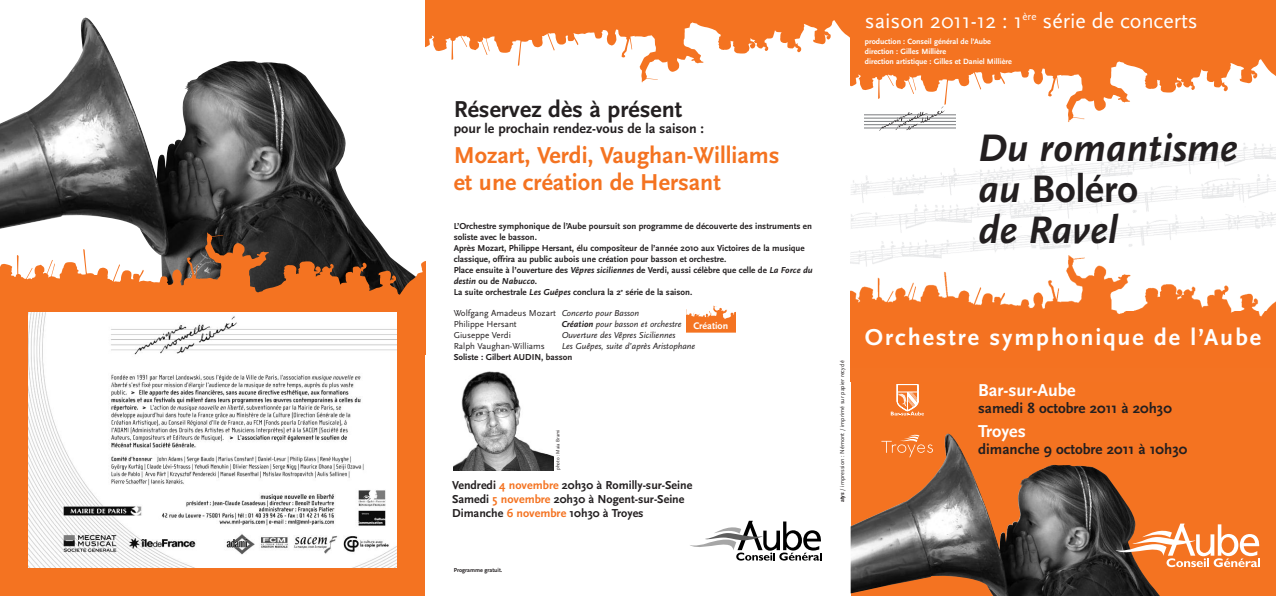
<style>
.page{position:relative;width:1276px;height:596px;background:#fff}
.page>*{position:absolute;margin:0;border:0;box-sizing:border-box;transform-origin:0 0}
.t1{font:italic 700 40px/41px "Scala Sans";color:#231f20}
.t2{font:700 24px/27px "Scala Sans";color:#f47321}
.t3{font:700 24px "Scala Sans";letter-spacing:.08em;color:#fff}
.t4{font:700 24px "Scala Sans";color:#231f20}
.t5{font:22px "Scala Sans";color:#fff}
.t6{font:700 18px "Scala Sans";color:#fff}
.t7{font:700 15px "Scala Sans";color:#231f20}
.t8{font:700 14px "Scala Sans";color:#231f20}
.t9{font:700 12px/14px "Scala Sans";color:#231f20}
.t10{font:700 10px "Scala Sans";color:#fff}
.t11{font:700 9px/11px "Scala Sans";color:#231f20}
.t12{font:italic 9px "Scala Sans";color:#231f20}
.t13{font:9px/11px "Scala Sans";color:#231f20}
.t14{font:700 8px/10px "Scala Sans";color:#fff}
.t15{font:6px "Scala Sans";color:#231f20}
.t16{font:700 6px "Scala Sans";color:#231f20}
.t17{font:5px "Scala Sans";color:#231f20}
.s1{font-style:italic}
.s2{font-weight:700}
.s3{color:#f47321}
.s4{font-style:normal}
</style>
<div class="page">
<img style="left:0;top:18px;width:371px;height:214px">
<div style="left:850px;top:0;width:426px;height:20px;background:#f47321"></div>
<svg style="left:850px;top:20px;width:426px;height:102px;fill:#f47321"></svg>
<svg style="left:425px;top:0;width:425px;height:83px"></svg>
<div style="left:850px;top:369px;width:426px;height:226px;background:#f47321"></div>
<img style="left:850px;top:433px;width:309px;height:162px">
<img style="left:1024px;top:102px;width:252px;height:20px">
<img style="left:850px;top:143px;width:426px;height:226px">
<svg style="left:690px;top:520px;width:131px;height:40px"></svg>
<svg style="left:1115px;top:523px;width:145px;height:43px"></svg>
<hr style="left:865px;top:118px;width:90px;height:1px;background:#787a7d">
<hr style="left:865px;top:115px;width:90px;height:1px;background:#787a7d">
<hr style="left:865px;top:121px;width:90px;height:1px;background:#787a7d">
<hr style="left:865px;top:124px;width:90px;height:1px;background:#787a7d">
<hr style="left:865px;top:128px;width:90px;height:1px;background:#787a7d">
<svg style="left:879px;top:107px;width:65px;height:24px"></svg>
<svg style="left:881px;top:434px;width:52px;height:23px"></svg>
<svg style="left:891px;top:384px;width:33px;height:31px"></svg>
<svg style="left:0;top:232px;width:425px;height:75px"></svg>
<div style="left:0;top:307px;width:425px;height:288px;background:#f47321"></div>
<img style="left:28px;top:312px;width:369px;height:255px">
<img style="left:454px;top:371px;width:99px;height:99px">
<svg style="left:687px;top:305px;width:48px;height:27px"></svg>
<h2 class="t4" style="left:454px;top:95px;width:230px">Réservez dès à présent</h2>
<h3 class="t8" style="left:454px;top:120px;width:252px">pour le prochain rendez-vous de la saison :</h3>
<h2 class="t2" style="left:454px;top:141px;width:327px">Mozart, Verdi, Vaughan-Williams et une création de Hersant</h2>
<p class="t11" style="left:454px;top:220px;width:360px">L’Orchestre symphonique de l’Aube poursuit son programme de découverte des instruments en soliste avec le basson.<br>Après Mozart, Philippe Hersant, élu compositeur de l’année 2010 aux Victoires de la musique classique, offrira au public aubois une création pour basson et orchestre.<br>Place ensuite à l’ouverture des <span class="s1">Vêpres siciliennes</span> de Verdi, aussi célèbre que celle de <span class="s1">La Force du destin</span> ou de <span class="s1">Nabucco</span>.<br>La suite orchestrale <span class="s1">Les Guêpes</span> conclura la 2<sup>e</sup> série de la saison.</p>
<p class="t13" style="left:454px;top:307px;width:187px">Wolfgang Amadeus Mozart <span class="s1">Concerto pour Basson<br></span>Philippe Hersant</p>
<p class="t12" style="left:562px;top:318px;width:121px"><span class="s2">Création</span> pour basson et orchestre</p>
<p class="t10" style="left:693px;top:319px;width:36px">Création</p>
<p class="t13" style="left:454px;top:329px;width:59px">Giuseppe Verdi</p>
<p class="t12" style="left:562px;top:329px;width:115px">Ouverture des Vêpres Siciliennes</p>
<p class="t13" style="left:454px;top:340px;width:93px">Ralph Vaughan-Williams</p>
<p class="t12" style="left:562px;top:340px;width:135px">Les Guêpes, suite d’après Aristophane</p>
<p class="t11" style="left:454px;top:351px;width:120px">Soliste : Gilbert AUDIN, basson</p>
<p class="t17" style="left:555px;top:469px;width:42px;rotate:-90deg">photo : Maia Brami</p>
<h3 class="t9" style="left:452px;top:477px;width:242px">Vendredi <span class="s3">4 novembre</span> 20h30 à Romilly-sur-Seine<br>Samedi <span class="s3">5 novembre</span> 20h30 à Nogent-sur-Seine<br>Dimanche <span class="s3">6 novembre</span> 10h30 à Troyes</h3>
<p class="t16" style="left:454px;top:566px;width:50px">Programme gratuit.</p>
<h3 class="t5" style="left:865px;top:7px;width:334px">saison 2011-12 : 1<sup>ère</sup> série de concerts</h3>
<p class="t14" style="left:865px;top:36px;width:148px">production : Conseil général de l’Aube direction : Gilles Millière<br>direction artistique : Gilles et Daniel Millière</p>
<h1 class="t1" style="left:978px;top:127px;width:261px">Du romantisme au <span class="s4">Boléro<br></span>de Ravel</h1>
<p class="t15" style="left:838px;top:502px;width:143px;rotate:-90deg"><span class="s2">atys</span> / impression : Némont / imprimé sur papier recyclé</p>
<h2 class="t3" style="left:865px;top:323px;width:397px">Orchestre symphonique de l’Aube</h2>
<h3 class="t6" style="left:978px;top:378px;width:99px">Bar-sur-Aube</h3>
<h3 class="t7" style="left:978px;top:398px;width:195px">samedi 8 octobre 2011 à 20h30</h3>
<h3 class="t6" style="left:978px;top:419px;width:49px">Troyes</h3>
<h3 class="t7" style="left:978px;top:439px;width:211px">dimanche 9 octobre 2011 à 10h30</h3>
</div>
